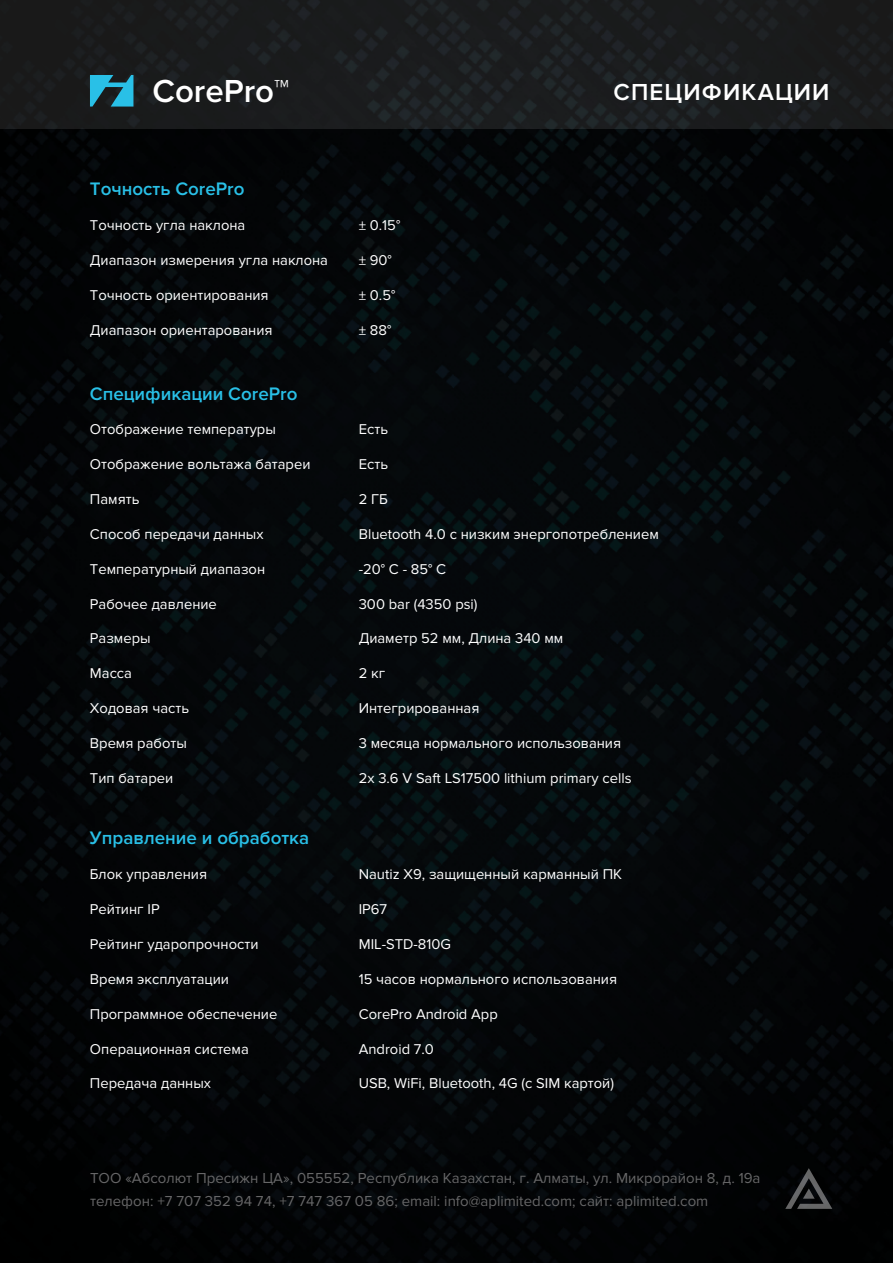
<style>
.page{position:relative;width:893px;height:1263px;background:#fff}
.page>*{position:absolute;margin:0;border:0;box-sizing:border-box;transform-origin:0 0}
.t1{font:600 33px "Proxima Nova";color:#fff}
.t2{font:600 24px "Proxima Nova";letter-spacing:.05em;color:#fff}
.t3{font:600 18.75px "Proxima Nova";color:#29c0e7}
.t4{font:15px/22.5px "Proxima Nova";color:#666667}
.t5{font:14.7px "Proxima Nova";color:#fff}
.s1{font-weight:700}
</style>
<div class="page">
<img style="left:0;top:129px;width:893px;height:1134px">
<div style="left:0;top:0;width:893px;height:129px;background:#1a1b1d"></div>
<svg style="left:90px;top:75px;width:43px;height:32px"></svg>
<svg style="left:785px;top:1168px;width:47px;height:41px;background:#212224"></svg>
<h1 class="t1" style="left:153px;top:72px;width:138px">CorePro<span class="s1">™</span></h1>
<h2 class="t2" style="left:613px;top:79px;width:218px">СПЕЦИФИКАЦИИ</h2>
<p class="t3" style="left:90px;top:178px;width:156px">Точность CorePro</p>
<p class="t5" style="left:90px;top:217px;width:157px">Точность угла наклона</p>
<p class="t5" style="left:359px;top:217px;width:43px">± 0.15°</p>
<p class="t5" style="left:90px;top:252px;width:240px">Диапазон измерения угла наклона</p>
<p class="t5" style="left:359px;top:252px;width:35px">± 90°</p>
<p class="t5" style="left:90px;top:287px;width:180px">Точность ориентирования</p>
<p class="t5" style="left:359px;top:287px;width:38px">± 0.5°</p>
<p class="t5" style="left:90px;top:321px;width:184px">Диапазон ориентарования</p>
<p class="t5" style="left:359px;top:321px;width:34px">± 88°</p>
<p class="t3" style="left:90px;top:382px;width:209px">Спецификации CorePro</p>
<p class="t5" style="left:90px;top:421px;width:187px">Отображение температуры</p>
<p class="t5" style="left:359px;top:421px;width:31px">Есть</p>
<p class="t5" style="left:90px;top:456px;width:222px">Отображение вольтажа батареи</p>
<p class="t5" style="left:359px;top:456px;width:31px">Есть</p>
<p class="t5" style="left:90px;top:491px;width:51px">Память</p>
<p class="t5" style="left:359px;top:491px;width:31px">2 ГБ</p>
<p class="t5" style="left:90px;top:526px;width:175px">Способ передачи данных</p>
<p class="t5" style="left:359px;top:526px;width:302px">Bluetooth 4.0 с низким энергопотреблением</p>
<p class="t5" style="left:90px;top:560px;width:177px">Температурный диапазон</p>
<p class="t5" style="left:359px;top:560px;width:89px">-20° C - 85° C</p>
<p class="t5" style="left:90px;top:595px;width:128px">Рабочее давление</p>
<p class="t5" style="left:359px;top:595px;width:120px">300 bar (4350 psi)</p>
<p class="t5" style="left:90px;top:630px;width:62px">Размеры</p>
<p class="t5" style="left:359px;top:630px;width:206px">Диаметр 52 мм, Длина 340 мм</p>
<p class="t5" style="left:90px;top:665px;width:44px">Масса</p>
<p class="t5" style="left:359px;top:665px;width:28px">2 кг</p>
<p class="t5" style="left:90px;top:700px;width:101px">Ходовая часть</p>
<p class="t5" style="left:359px;top:700px;width:122px">Интегрированная</p>
<p class="t5" style="left:90px;top:735px;width:98px">Время работы</p>
<p class="t5" style="left:359px;top:735px;width:264px">3 месяца нормального использования</p>
<p class="t5" style="left:90px;top:769px;width:85px">Тип батареи</p>
<p class="t5" style="left:359px;top:769px;width:274px">2x 3.6 V Saft LS17500 lithium primary cells</p>
<p class="t3" style="left:90px;top:827px;width:221px">Управление и обработка</p>
<p class="t5" style="left:90px;top:866px;width:119px">Блок управления</p>
<p class="t5" style="left:359px;top:866px;width:265px">Nautiz X9, защищенный карманный ПК</p>
<p class="t5" style="left:90px;top:901px;width:71px">Рейтинг IP</p>
<p class="t5" style="left:359px;top:901px;width:30px">IP67</p>
<p class="t5" style="left:90px;top:936px;width:170px">Рейтинг ударопрочности</p>
<p class="t5" style="left:359px;top:936px;width:94px">MIL-STD-810G</p>
<p class="t5" style="left:90px;top:970px;width:141px">Время эксплуатации</p>
<p class="t5" style="left:359px;top:970px;width:260px">15 часов нормального использования</p>
<p class="t5" style="left:90px;top:1005px;width:189px">Программное обеспечение</p>
<p class="t5" style="left:359px;top:1005px;width:141px">CorePro Android App</p>
<p class="t5" style="left:90px;top:1040px;width:160px">Операционная система</p>
<p class="t5" style="left:359px;top:1040px;width:77px">Android 7.0</p>
<p class="t5" style="left:90px;top:1075px;width:123px">Передача данных</p>
<p class="t5" style="left:359px;top:1075px;width:257px">USB, WiFi, Bluetooth, 4G (с SIM картой)</p>
<p class="t4" style="left:90px;top:1167px;width:672px">ТОО «Абсолют Пресижн ЦА», 055552, Республика Казахстан, г. Алматы, ул. Микрорайон 8, д. 19а телефон: +7 707 352 94 74, +7 747 367 05 86; email: info@aplimited.com; сайт: aplimited.com</p>
</div>
